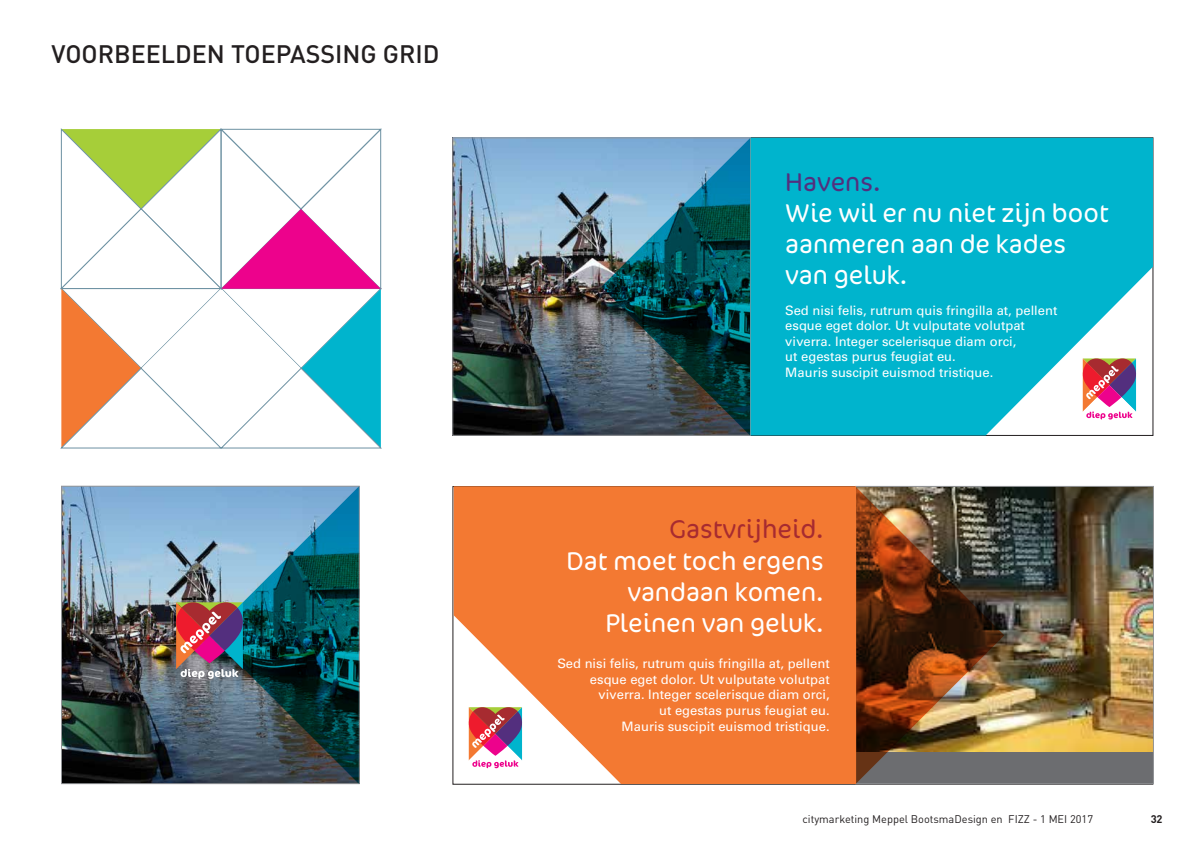
<style>
.page{position:relative;width:1191px;height:842px;background:#fff}
.page>*{position:absolute;margin:0;border:0;box-sizing:border-box;transform-origin:0 0}
.t1{font:300 26px/31.2px "Cocon";color:#fff}
.t2{font:300 26px "Cocon";color:#a72b30}
.t3{font:300 26px "Cocon";color:#532f7e}
.t4{font:500 25px "DIN";color:#231f20}
.t5{font:13px/15.6px "Univers";color:#fff}
.t6{font:11px "DIN";color:#231f20}
.t7{font:700 11px "DIN";color:#231f20}
</style>
<div class="page">
<img style="left:61px;top:486px;width:149px;height:298px">
<svg style="left:210px;top:486px;width:149px;height:298px;background:#4788a0"></svg>
<img style="left:61px;top:635px;width:298px;height:148px">
<img style="left:453px;top:138px;width:148px;height:148px">
<svg style="left:601px;top:138px;width:149px;height:148px;background:#46879e"></svg>
<img style="left:453px;top:286px;width:297px;height:149px">
<svg style="left:750px;top:138px;width:403px;height:297px;background:#18bad1"></svg>
<img style="left:856px;top:487px;width:148px;height:297px">
<img style="left:1004px;top:487px;width:149px;height:297px">
<svg style="left:454px;top:486px;width:402px;height:298px;background:#f38544"></svg>
<svg style="left:61px;top:129px;width:320px;height:319px"></svg>
<svg style="left:1082px;top:358px;width:54px;height:61px"></svg>
<svg style="left:469px;top:707px;width:53px;height:61px"></svg>
<img style="left:176px;top:602px;width:67px;height:77px">
<h2 class="t4" style="left:52px;top:38px;width:389px">VOORBEELDEN TOEPASSING GRID</h2>
<h1 class="t3" style="left:785px;top:167px;width:97px">Havens.</h1>
<h1 class="t1" style="left:785px;top:198px;width:325px">Wie wil er nu niet zijn boot aanmeren aan de kades van geluk.</h1>
<p class="t5" style="left:785px;top:302px;width:274px">Sed nisi felis, rutrum quis fringilla at, pellent esque eget dolor. Ut vulputate volutpat viverra. Integer scelerisque diam orci,<br>ut egestas purus feugiat eu.<br>Mauris suscipit euismod tristique.</p>
<h1 class="t2" style="left:669px;top:514px;width:156px">Gastvrijheid.</h1>
<h1 class="t1" style="left:566px;top:546px;width:259px;text-align:right">Dat moet toch ergens vandaan komen.<br>Pleinen van geluk.</h1>
<p class="t5" style="left:557px;top:656px;width:274px;text-align:right">Sed nisi felis, rutrum quis fringilla at, pellent esque eget dolor. Ut vulputate volutpat viverra. Integer scelerisque diam orci,<br>ut egestas purus feugiat eu.<br>Mauris suscipit euismod tristique.</p>
<p class="t6" style="left:802px;top:812px;width:292px">citymarketing Meppel BootsmaDesign en FIZZ - 1 MEI 2017</p>
<p class="t7" style="left:1150px;top:812px;width:13px">32</p>
</div>
